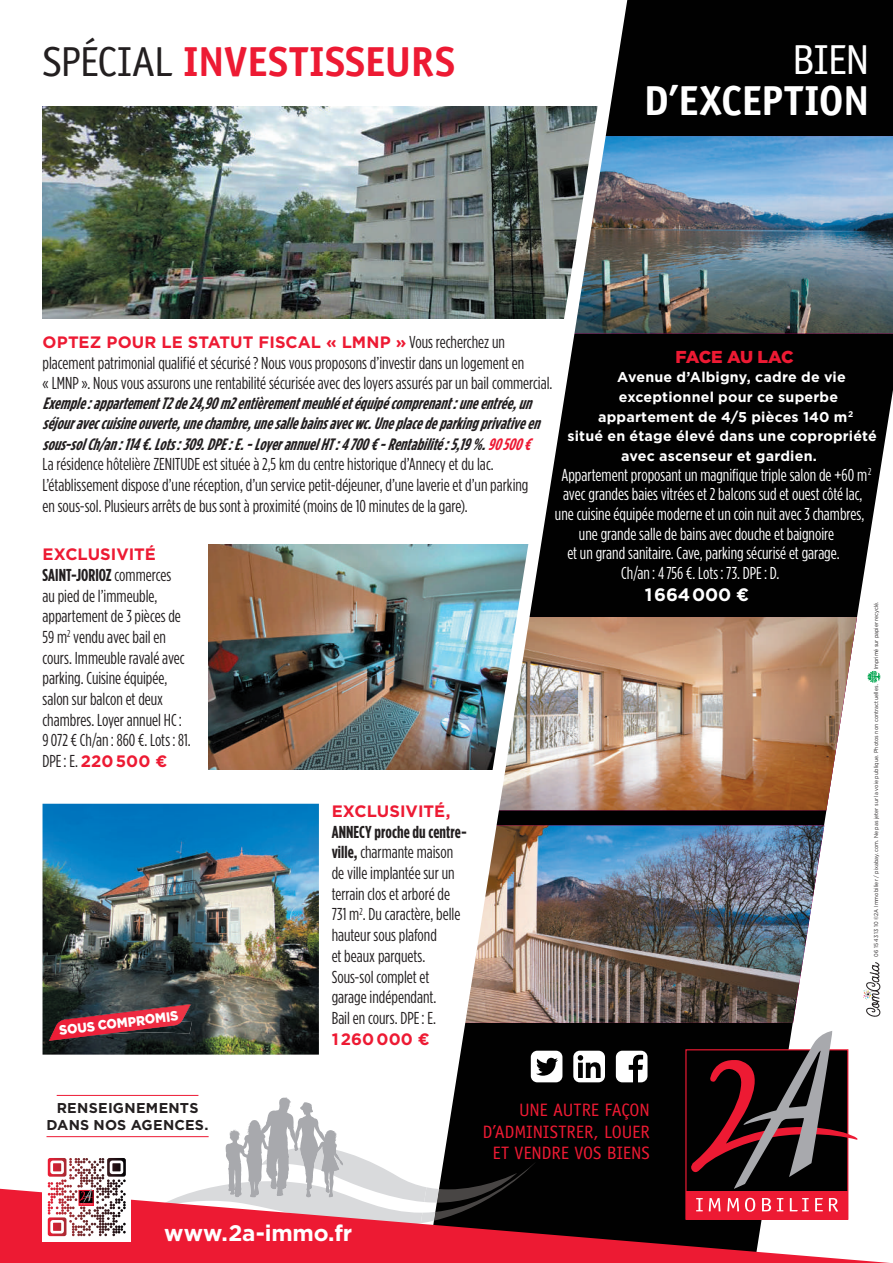
<style>
.page{position:relative;width:893px;height:1263px;background:#fff}
.page>*{position:absolute;margin:0;border:0;box-sizing:border-box;transform-origin:0 0}
.t1{font:700 42px "Officina Sans";letter-spacing:-.005em;color:#ed1a33}
.t2{font:700 42px "Officina Sans";letter-spacing:-.01em;color:#fff}
.t3{font:42px "Officina Sans";color:#fff}
.t4{font:700 22.5px "Gotham";letter-spacing:-.01em;color:#fff}
.t5{font:18px/21.6px "Officina Sans";letter-spacing:-.005em;color:#ed1a33;text-align:right}
.t6{font:700 18px "Gotham";letter-spacing:-.01em;color:#fff}
.t7{font:17.25px/20.7px "Gotham Condensed";color:#231f20}
.t8{font:17.25px "Gotham Condensed";color:#fff}
.t9{font:900 17.25px "Gotham";letter-spacing:-.045em;color:#ed1a33}
.t10{font:italic 700 16.5px/20.2px "Gotham Condensed";color:#231f20}
.t11{font:700 16.5px "Gotham";letter-spacing:.005em;color:#ed1a33}
.t12{font:700 14.25px "Gotham";letter-spacing:.015em;color:#fff}
.t13{font:700 14.25px/17.1px "Gotham";letter-spacing:.02em;color:#231f20;text-align:center}
.t14{font:900 13.5px "Gotham";color:#fff;scale:.92 1}
.t15{font:5.7px "Gotham";letter-spacing:.025em;color:#231f20;scale:.88 1}
.t16{font:5.7px "Gotham";color:#231f20;scale:.88 1}
.s1{font-weight:400;color:#231f20}
.s2{font-family:"Gotham Condensed";font-weight:400;font-size:17.25px;color:#231f20}
.s3{color:#ed1a33}
.s4{font-weight:700}
</style>
<div class="page">
<img style="left:208px;top:544px;width:206px;height:226px">
<svg style="left:627px;top:0;width:266px;height:1188px;fill:#010101"></svg>
<img style="left:43px;top:106px;width:371px;height:213px">
<img style="left:43px;top:804px;width:276px;height:250px">
<hr style="left:57px;top:1095px;width:141px;height:1px;background:#ed1a33">
<hr style="left:47px;top:1136px;width:162px;height:1px;background:#ed1a33">
<img style="left:627px;top:136px;width:266px;height:197px">
<img style="left:627px;top:825px;width:197px;height:198px">
<img style="left:627px;top:617px;width:230px;height:193px">
<img style="left:414px;top:2px;width:213px;height:1186px">
<svg style="left:867px;top:671px;width:14px;height:12px"></svg>
<svg style="left:863px;top:962px;width:17px;height:55px"></svg>
<img style="left:191px;top:1021px;width:1px;height:14px">
<svg style="left:49px;top:1004px;width:142px;height:37px;background:#852b38"></svg>
<svg style="left:149px;top:1097px;width:387px;height:91px"></svg>
<svg style="left:0;top:1188px;width:890px;height:75px;fill:#ed1a33"></svg>
<div style="left:686px;top:1050px;width:162px;height:169px;background:#010101"></div>
<div style="left:686px;top:1191px;width:162px;height:28px;background:#ed1a33"></div>
<div style="left:685px;top:1049px;width:163px;height:171px;border:1px solid #ed1a33"></div>
<svg style="left:689px;top:1030px;width:172px;height:159px"></svg>
<svg style="left:696px;top:1198px;width:7px;height:13px"></svg>
<svg style="left:709px;top:1198px;width:11px;height:13px"></svg>
<svg style="left:727px;top:1198px;width:12px;height:13px"></svg>
<svg style="left:745px;top:1198px;width:10px;height:14px"></svg>
<svg style="left:762px;top:1198px;width:9px;height:13px"></svg>
<svg style="left:777px;top:1198px;width:6px;height:13px"></svg>
<svg style="left:790px;top:1198px;width:19px;height:13px"></svg>
<svg style="left:815px;top:1198px;width:8px;height:13px"></svg>
<svg style="left:829px;top:1198px;width:9px;height:14px"></svg>
<div style="left:43px;top:1153px;width:88px;height:88px;background:#fff"></div>
<img style="left:48px;top:1158px;width:78px;height:78px">
<svg style="left:531px;top:1051px;width:31px;height:31px"></svg>
<svg style="left:573px;top:1051px;width:32px;height:31px"></svg>
<svg style="left:616px;top:1051px;width:31px;height:31px"></svg>
<h1 class="t1" style="left:43px;top:35px;width:414px"><span class="s1">SPÉCIAL</span> INVESTISSEURS</h1>
<h1 class="t3" style="left:792px;top:35px;width:79px">BIEN</h1>
<h1 class="t2" style="left:644px;top:74px;width:227px">D’EXCEPTION</h1>
<p class="t11" style="left:43px;top:331px;width:464px">OPTEZ POUR LE STATUT FISCAL « LMNP » <span class="s2">Vous recherchez un</span></p>
<p class="t7" style="left:43px;top:352px;width:511px">placement patrimonial qualifié et sécurisé ? Nous vous proposons d’investir dans un logement en<br>« LMNP ». Nous vous assurons une rentabilité sécurisée avec des loyers assurés par un bail commercial.</p>
<p class="t10" style="left:43px;top:393px;width:504px">Exemple:appartementT2de24,90m2entièrementmeubléetéquipécomprenant:uneentrée,un séjouraveccuisineouverte,unechambre,unesallebainsavecwc.Uneplacedeparkingprivativeen sous-solCh/an:114¤.Lots:309.DPE:E.-LoyerannuelHT:4700¤-Rentabilité:5,19%.<span class="s3">90500¤</span></p>
<p class="t7" style="left:43px;top:454px;width:487px">La résidence hôtelière ZENITUDE est située à 2,5 km du centre historique d’Annecy et du lac.<br>L’établissement dispose d’une réception, d’un service petit-déjeuner, d’une laverie et d’un parking en sous-sol. Plusieurs arrêts de bus sont à proximité (moins de 10 minutes de la gare).</p>
<p class="t11" style="left:43px;top:543px;width:115px">EXCLUSIVITÉ</p>
<p class="t7" style="left:43px;top:564px;width:150px"><span class="s4">SAINT-JORIOZ</span> commerces<br>au pied de l’immeuble, appartement de 3 pièces de<br>59 m<sup>2</sup> vendu avec bail en cours. Immeuble ravalé avec parking. Cuisine équipée, salon sur balcon et deux chambres. Loyer annuel HC :<br>9 072 € Ch/an : 860 €. Lots : 81.</p>
<p class="t11" style="left:43px;top:750px;width:126px"><span class="s2">DPE : E.</span> 220 500 €</p>
<p class="t9" style="left:676px;top:344px;width:120px">FACE AU LAC</p>
<p class="t12" style="left:617px;top:368px;width:230px">Avenue d’Albigny, cadre de vie</p>
<p class="t12" style="left:619px;top:387px;width:221px">exceptionnel pour ce superbe</p>
<p class="t12" style="left:598px;top:407px;width:257px">appartement de 4/5 pièces 140 m<sup>2</sup></p>
<p class="t12" style="left:567px;top:427px;width:311px">situé en étage élevé dans une copropriété</p>
<p class="t12" style="left:621px;top:446px;width:197px">avec ascenseur et gardien.</p>
<p class="t8" style="left:561px;top:465px;width:312px">Appartement proposant un magnifique triple salon de +60 m<sup>2</sup></p>
<p class="t8" style="left:563px;top:485px;width:301px">avec grandes baies vitrées et 2 balcons sud et ouest côté lac,</p>
<p class="t8" style="left:555px;top:505px;width:311px">une cuisine équipée moderne et un coin nuit avec 3 chambres,</p>
<p class="t8" style="left:579px;top:524px;width:257px">une grande salle de bains avec douche et baignoire</p>
<p class="t8" style="left:567px;top:544px;width:274px">et un grand sanitaire. Cave, parking sécurisé et garage.</p>
<p class="t8" style="left:621px;top:564px;width:160px">Ch/an : 4 756 €. Lots : 73. DPE : D.</p>
<p class="t6" style="left:645px;top:582px;width:106px">1 664 000 €</p>
<p class="t16" style="left:872px;top:669px;width:78px;rotate:-90deg">Imprimé sur papier recyclé.</p>
<p class="t15" style="left:872px;top:957px;width:311px;rotate:-90deg">06 15 43 13 10 ©2A Immobilier / pixabay.com. Ne pas jeter sur la voie publique. Photos non contractuelles.</p>
<p class="t11" style="left:332px;top:800px;width:120px">EXCLUSIVITÉ,</p>
<p class="t7" style="left:332px;top:821px;width:137px"><span class="s4">ANNECY proche du centre&shy;ville,</span> charmante maison de ville implantée sur un terrain clos et arboré de<br>731 m<sup>2</sup>. Du caractère, belle hauteur sous plafond<br>et beaux parquets.<br>Sous-sol complet et garage indépendant.<br>Bail en cours. DPE : E.</p>
<p class="t11" style="left:332px;top:1028px;width:100px">1 260 000 €</p>
<p class="t14" style="left:58px;top:1021px;width:132px;rotate:-7deg">SOUS COMPROMIS</p>
<p class="t13" style="left:47px;top:1099px;width:164px">RENSEIGNEMENTS<br>DANS NOS AGENCES.</p>
<h2 class="t4" style="left:164px;top:1218px;width:189px">www.2a-immo.fr</h2>
<p class="t5" style="left:482px;top:1099px;width:169px">UNE AUTRE FAÇON<br>D’ADMINISTRER, LOUER<br>ET VENDRE VOS BIENS</p>
</div>
